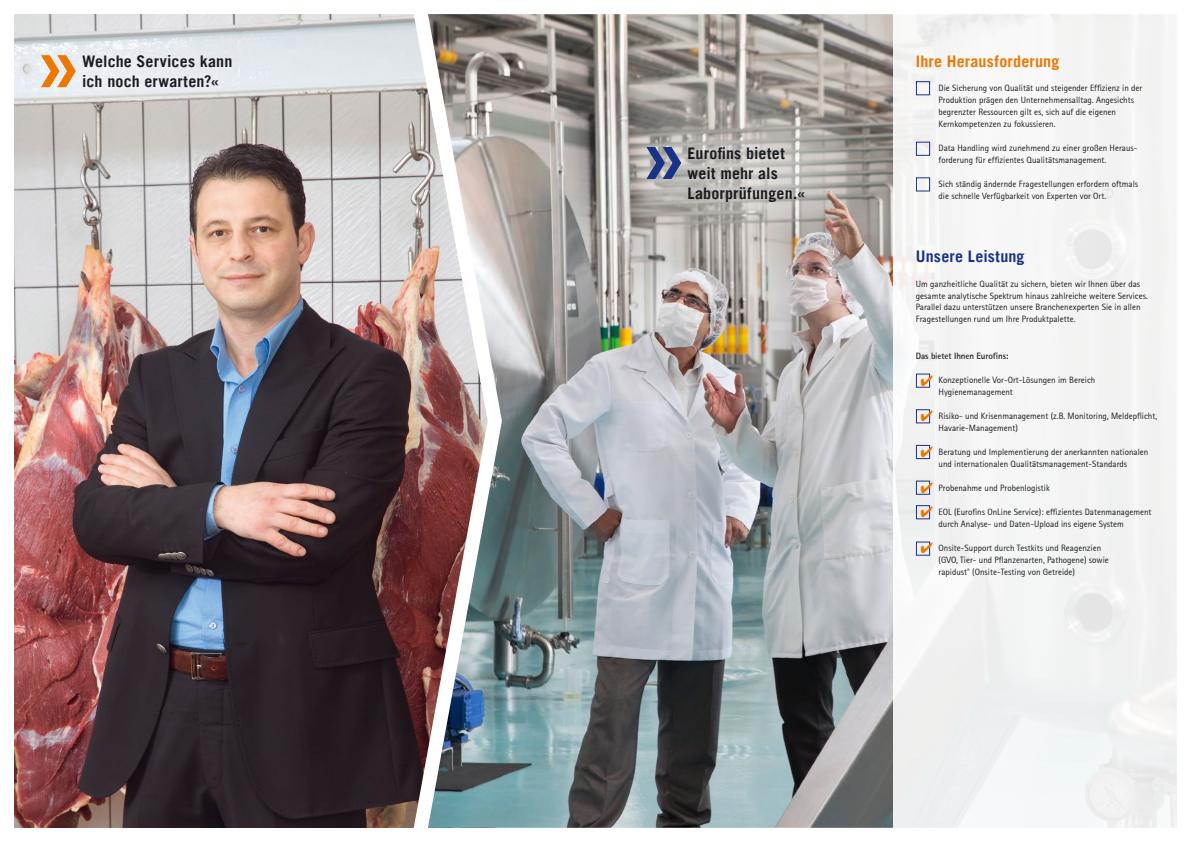
<style>
.page{position:relative;width:1191px;height:842px;background:#fff}
.page>*{position:absolute;margin:0;border:0;box-sizing:border-box;transform-origin:0 0}
.t1{font:700 100px "Trade Gothic LT";color:#e70;scale:.8 1}
.t2{font:700 100px "Trade Gothic LT";color:#173286;scale:.8 1}
.t3{font:700 16px/20px "Trade Gothic LT";letter-spacing:.01em;color:#1b1c20}
.t4{font:700 16px "Trade Gothic LT";letter-spacing:.01em;color:#e70}
.t5{font:700 16px "Trade Gothic LT";letter-spacing:.01em;color:#173286}
.t6{font:9px/12px "Agfa Rotis Sans Serif";color:#1b1c20}
.t7{font:700 9px "Agfa Rotis Sans Serif";letter-spacing:-.01em;color:#1b1c20}
</style>
<div class="page">
<img style="left:14px;top:14px;width:397px;height:814px">
<img style="left:502px;top:14px;width:391px;height:814px">
<div style="left:893px;top:0;width:298px;height:842px;background:#f4f4f4"></div>
<img style="left:411px;top:14px;width:91px;height:814px">
<div style="left:916px;top:481px;width:14px;height:14px;border:1px solid #173286"></div>
<div style="left:916px;top:374px;width:14px;height:14px;border:1px solid #173286"></div>
<div style="left:916px;top:409px;width:14px;height:14px;border:1px solid #173286"></div>
<div style="left:916px;top:445px;width:14px;height:14px;border:1px solid #173286"></div>
<div style="left:916px;top:505px;width:14px;height:14px;border:1px solid #173286"></div>
<div style="left:916px;top:541px;width:14px;height:15px;border:1px solid #173286"></div>
<div style="left:916px;top:142px;width:14px;height:14px;border:1px solid #173286"></div>
<div style="left:916px;top:177px;width:14px;height:14px;border:1px solid #173286"></div>
<div style="left:916px;top:81px;width:14px;height:14px;border:1px solid #173286"></div>
<svg style="left:921px;top:482px;width:10px;height:11px"></svg>
<svg style="left:921px;top:375px;width:10px;height:11px"></svg>
<svg style="left:928px;top:411px;width:3px;height:10px"></svg>
<svg style="left:921px;top:446px;width:10px;height:11px"></svg>
<svg style="left:921px;top:506px;width:10px;height:11px"></svg>
<svg style="left:928px;top:543px;width:3px;height:11px"></svg>
<h2 class="t3" style="left:82px;top:51px;width:152px">Welche Services kann</h2>
<h1 class="t1" style="left:36px;top:1px;width:57px">»</h1>
<h2 class="t3" style="left:82px;top:71px;width:139px">ich noch erwarten?«</h2>
<h2 class="t3" style="left:687px;top:143px;width:99px">Eurofins bietet weit mehr als</h2>
<h1 class="t2" style="left:641px;top:93px;width:57px">»</h1>
<h2 class="t3" style="left:687px;top:183px;width:120px">Laborprüfungen.«</h2>
<h2 class="t4" style="left:916px;top:51px;width:145px">Ihre Herausforderung</h2>
<p class="t6" style="left:938px;top:82px;width:205px">Die Sicherung von Qualität und steigender Effizienz in der Produktion prägen den Unternehmensalltag. Angesichts begrenzter Ressourcen gilt es, sich auf die eigenen Kernkompetenzen zu fokussieren.</p>
<p class="t6" style="left:938px;top:142px;width:200px">Data Handling wird zunehmend zu einer großen Heraus&shy;forderung für effizientes Qualitätsmanagement.</p>
<p class="t6" style="left:938px;top:178px;width:201px">Sich ständig ändernde Fragestellungen erfordern oftmals die schnelle Verfügbarkeit von Experten vor Ort.</p>
<h2 class="t5" style="left:916px;top:247px;width:110px">Unsere Leistung</h2>
<p class="t6" style="left:916px;top:277px;width:233px">Um ganzheitliche Qualität zu sichern, bieten wir Ihnen über das gesamte analytische Spektrum hinaus zahlreiche weitere Services.<br>Parallel dazu unterstützen unsere Branchenexperten Sie in allen Fragestellungen rund um Ihre Produktpalette.</p>
<p class="t7" style="left:916px;top:350px;width:94px">Das bietet Ihnen Eurofins:</p>
<p class="t6" style="left:938px;top:373px;width:158px">Konzeptionelle Vor-Ort-Lösungen im Bereich<br>Hygienemanagement</p>
<p class="t6" style="left:938px;top:409px;width:220px">Risiko- und Krisenmanagement (z.B. Monitoring, Meldepflicht,<br>Havarie-Management)</p>
<p class="t6" style="left:938px;top:445px;width:211px">Beratung und Implementierung der anerkannten nationalen und internationalen Qualitätsmanagement-Standards</p>
<p class="t6" style="left:938px;top:481px;width:113px">Probenahme und Probenlogistik</p>
<p class="t6" style="left:938px;top:505px;width:214px">EOL (Eurofins OnLine Service): effizientes Datenmanagement durch Analyse- und Daten-Upload ins eigene System</p>
<p class="t6" style="left:938px;top:541px;width:172px">Onsite-Support durch Testkits und Reagenzien (GVO, Tier- und Pflanzenarten, Pathogene) sowie rapidust<sup>®</sup> (Onsite-Testing von Getreide)</p>
</div>
